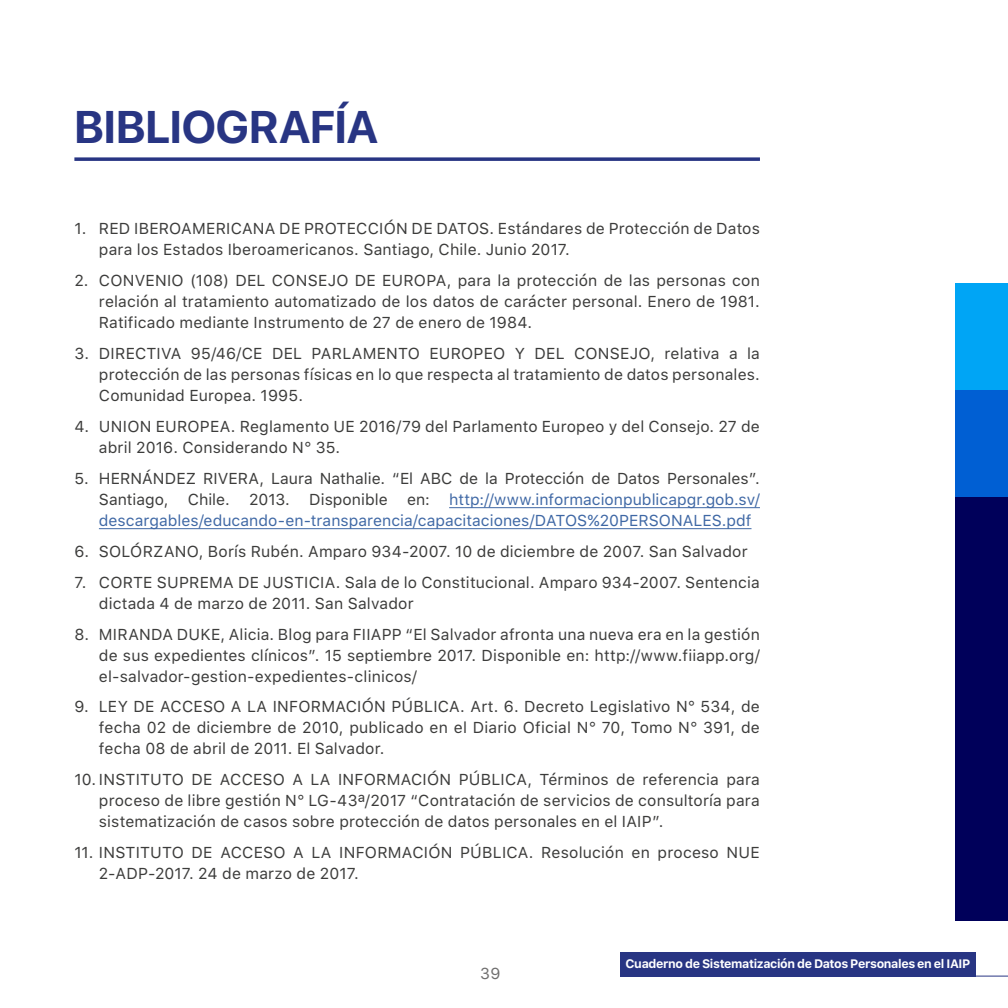
<style>
.page{position:relative;width:1008px;height:1008px;background:#fff}
.page>*{position:absolute;margin:0;border:0;box-sizing:border-box;transform-origin:0 0}
.t1{font:700 45.5px "SF Pro Display";color:#283583}
.t2{font:15.75px/21px "SF Pro Text";letter-spacing:.01em;color:#3c3c3b;text-align:justify}
.t3{font:15.75px/21px "SF Pro Text";color:#3f68a5;text-align:justify}
.t4{font:15.75px "SF Pro Text";color:#706f6f}
.t5{font:700 12.25px "SF Pro Text";letter-spacing:-.03em;color:#fff}
.s1{color:#3c3c3b}
</style>
<div class="page">
<hr style="left:626px;top:976px;width:382px;height:1px;background:#283583">
<div style="left:621px;top:952px;width:355px;height:25px;background:#283583"></div>
<div style="left:956px;top:496px;width:52px;height:425px;background:#00005a"></div>
<div style="left:956px;top:390px;width:52px;height:107px;background:#005fd3"></div>
<div style="left:956px;top:283px;width:52px;height:107px;background:#00a5f5"></div>
<svg style="left:74px;top:157px;width:686px;height:4px;background:#424d92"></svg>
<hr style="left:449px;top:507px;width:311px;height:1px;background:#3f68a5">
<hr style="left:99px;top:528px;width:653px;height:1px;background:#3f68a5">
<h1 class="t1" style="left:74px;top:100px;width:305px">BIBLIOGRAFÍA</h1>
<p class="t2" style="left:99px;top:219px;width:663px;text-indent:-24px">1. RED IBEROAMERICANA DE PROTECCIÓN DE DATOS. Estándares de Protección de Datos para los Estados Iberoamericanos. Santiago, Chile. Junio 2017.</p>
<p class="t2" style="left:99px;top:271px;width:663px;text-indent:-25px">2. CONVENIO (108) DEL CONSEJO DE EUROPA, para la protección de las personas con relación al tratamiento automatizado de los datos de carácter personal. Enero de 1981.<br>Ratificado mediante Instrumento de 27 de enero de 1984.</p>
<p class="t2" style="left:99px;top:343px;width:663px;text-indent:-25px">3. DIRECTIVA 95/46/CE DEL PARLAMENTO EUROPEO Y DEL CONSEJO, relativa a la protección de las personas físicas en lo que respecta al tratamiento de datos personales.<br>Comunidad Europea. 1995.</p>
<p class="t2" style="left:99px;top:416px;width:663px;text-indent:-25px">4. UNION EUROPEA. Reglamento UE 2016/79 del Parlamento Europeo y del Consejo. 27 de abril 2016. Considerando N° 35.</p>
<p class="t3" style="left:99px;top:468px;width:663px;text-indent:-25px"><span class="s1">5. HERNÁNDEZ RIVERA, Laura Nathalie. “El ABC de la Protección de Datos Personales”.<br>Santiago, Chile. 2013. Disponible en:</span> http://www.informacionpublicapgr.gob.sv/ descargables/educando-en-transparencia/capacitaciones/DATOS%20PERSONALES.pdf</p>
<p class="t2" style="left:74px;top:541px;width:675px">6. SOLÓRZANO, Borís Rubén. Amparo 934-2007. 10 de diciembre de 2007. San Salvador</p>
<p class="t2" style="left:99px;top:572px;width:663px;text-indent:-25px">7. CORTE SUPREMA DE JUSTICIA. Sala de lo Constitucional. Amparo 934-2007. Sentencia dictada 4 de marzo de 2011. San Salvador</p>
<p class="t2" style="left:99px;top:624px;width:663px;text-indent:-25px">8. MIRANDA DUKE, Alicia. Blog para FIIAPP “El Salvador afronta una nueva era en la gestión de sus expedientes clínicos”. 15 septiembre 2017. Disponible en: http://www.fiiapp.org/ el-salvador-gestion-expedientes-clinicos/</p>
<p class="t2" style="left:99px;top:697px;width:663px;text-indent:-25px">9. LEY DE ACCESO A LA INFORMACIÓN PÚBLICA. Art. 6. Decreto Legislativo N° 534, de fecha 02 de diciembre de 2010, publicado en el Diario Oficial N° 70, Tomo N° 391, de fecha 08 de abril de 2011. El Salvador.</p>
<p class="t2" style="left:99px;top:770px;width:663px;text-indent:-24px">10. INSTITUTO DE ACCESO A LA INFORMACIÓN PÚBLICA, Términos de referencia para proceso de libre gestión N° LG-43ª/2017 “Contratación de servicios de consultoría para sistematización de casos sobre protección de datos personales en el IAIP”.</p>
<p class="t2" style="left:99px;top:843px;width:663px;text-indent:-24px">11. INSTITUTO DE ACCESO A LA INFORMACIÓN PÚBLICA. Resolución en proceso NUE<br>2-ADP-2017. 24 de marzo de 2017.</p>
<p class="t4" style="left:480px;top:962px;width:22px">39</p>
<p class="t5" style="left:626px;top:957px;width:346px">Cuaderno de Sistematización de Datos Personales en el IAIP</p>
</div>
